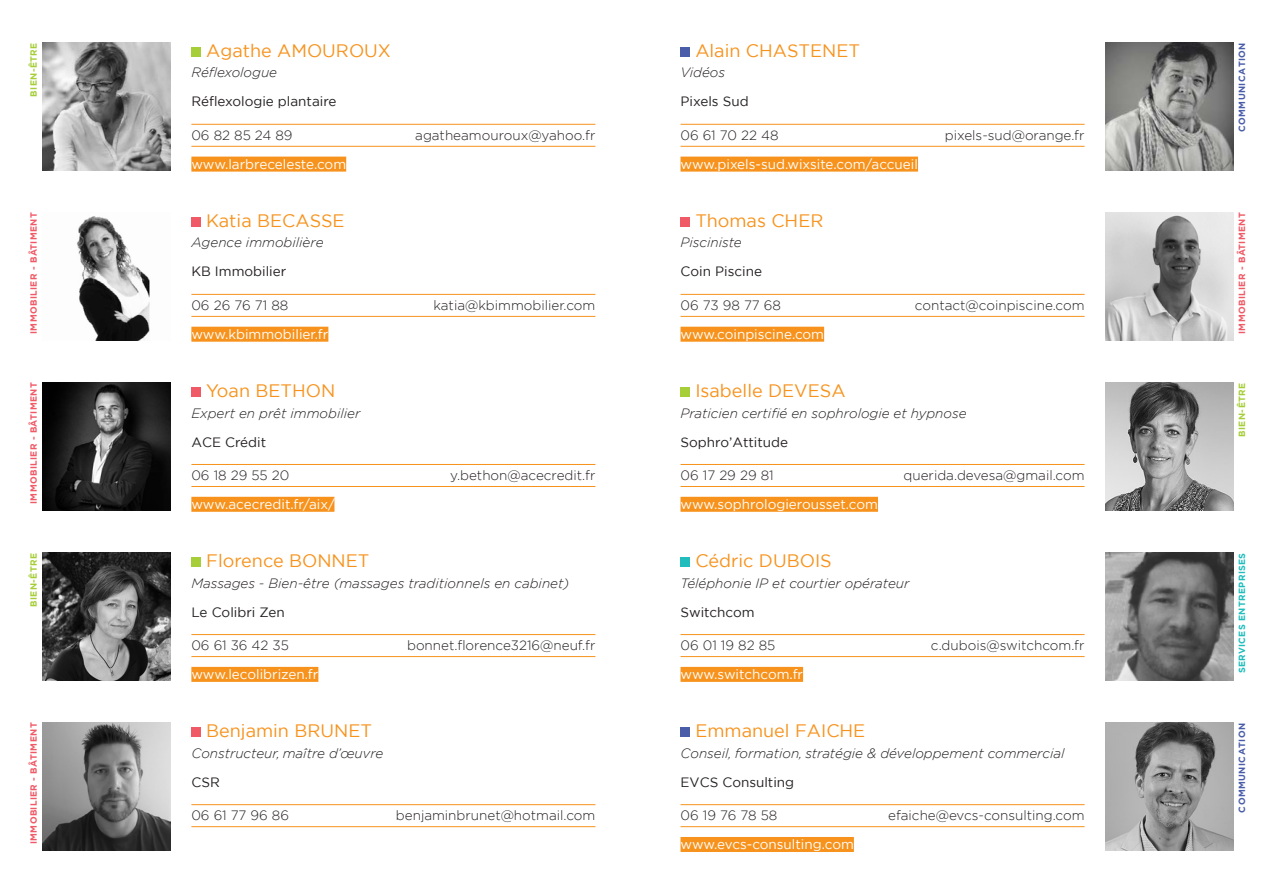
<style>
.page{position:relative;width:1276px;height:893px;background:#fff}
.page>*{position:absolute;margin:0;border:0;box-sizing:border-box;transform-origin:0 0}
.NOM_PRENOM2{font:18px "Gotham";color:#f7931d}
.coordonnées_tel_2{font:300 13.5px "Gotham";color:#231f20}
.METIER2{font:italic 300 13.5px "Gotham";color:#231f20}
.site_2{font:13.5px "Gotham";color:#fff}
.NOM_SOCIETE_2{font:13.5px "Gotham";color:#231f20}
.NOM_de_SOCIETE{font:700 9px "Gotham";letter-spacing:.04em;color:#f05a67}
.NOM_de_SOCIETE-2{font:700 9px "Gotham";letter-spacing:.05em;color:#a6ce39}
.NOM_de_SOCIETE-3{font:700 9px "Gotham";letter-spacing:.05em;color:#4a5da9}
.NOM_de_SOCIETE-4{font:700 9px "Gotham";letter-spacing:.04em;color:#21bdbd}
</style>
<div class="page">
<hr style="left:191px;top:124px;width:404px;height:1px;background:#f7931d">
<hr style="left:191px;top:146px;width:404px;height:1px;background:#f7931d">
<div style="left:191px;top:157px;width:155px;height:15px;background:#f7931d"></div>
<div style="left:191px;top:47px;width:10px;height:10px;background:#a6ce39"></div>
<hr style="left:680px;top:124px;width:404px;height:1px;background:#f7931d">
<hr style="left:680px;top:146px;width:404px;height:1px;background:#f7931d">
<div style="left:680px;top:157px;width:238px;height:15px;background:#f7931d"></div>
<div style="left:680px;top:47px;width:10px;height:10px;background:#4a5da9"></div>
<img style="left:43px;top:43px;width:127px;height:127px">
<img style="left:1106px;top:43px;width:127px;height:127px">
<img style="left:1106px;top:213px;width:127px;height:127px">
<img style="left:1106px;top:383px;width:127px;height:127px">
<img style="left:1106px;top:553px;width:127px;height:127px">
<img style="left:1106px;top:723px;width:127px;height:127px">
<img style="left:76px;top:216px;width:74px;height:124px">
<img style="left:43px;top:383px;width:127px;height:127px">
<img style="left:43px;top:553px;width:127px;height:127px">
<img style="left:43px;top:723px;width:127px;height:127px">
<hr style="left:191px;top:294px;width:404px;height:1px;background:#f7931d">
<hr style="left:191px;top:316px;width:404px;height:1px;background:#f7931d">
<div style="left:191px;top:327px;width:137px;height:15px;background:#f7931d"></div>
<div style="left:191px;top:217px;width:10px;height:10px;background:#f05a67"></div>
<hr style="left:191px;top:464px;width:404px;height:1px;background:#f7931d">
<hr style="left:191px;top:486px;width:404px;height:1px;background:#f7931d">
<div style="left:191px;top:497px;width:143px;height:15px;background:#f7931d"></div>
<div style="left:191px;top:387px;width:10px;height:10px;background:#f05a67"></div>
<hr style="left:191px;top:634px;width:404px;height:1px;background:#f7931d">
<hr style="left:191px;top:656px;width:404px;height:1px;background:#f7931d">
<div style="left:191px;top:667px;width:127px;height:15px;background:#f7931d"></div>
<div style="left:191px;top:557px;width:10px;height:10px;background:#a6ce39"></div>
<hr style="left:191px;top:804px;width:404px;height:1px;background:#f7931d">
<hr style="left:191px;top:826px;width:404px;height:1px;background:#f7931d">
<div style="left:191px;top:727px;width:10px;height:10px;background:#f05a67"></div>
<hr style="left:680px;top:294px;width:404px;height:1px;background:#f7931d">
<hr style="left:680px;top:316px;width:404px;height:1px;background:#f7931d">
<div style="left:680px;top:327px;width:144px;height:15px;background:#f7931d"></div>
<div style="left:680px;top:217px;width:10px;height:10px;background:#f05a67"></div>
<hr style="left:680px;top:464px;width:404px;height:1px;background:#f7931d">
<hr style="left:680px;top:486px;width:404px;height:1px;background:#f7931d">
<div style="left:680px;top:497px;width:198px;height:15px;background:#f7931d"></div>
<div style="left:680px;top:387px;width:10px;height:10px;background:#a6ce39"></div>
<hr style="left:680px;top:634px;width:404px;height:1px;background:#f7931d">
<hr style="left:680px;top:656px;width:404px;height:1px;background:#f7931d">
<div style="left:680px;top:667px;width:123px;height:15px;background:#f7931d"></div>
<div style="left:680px;top:557px;width:10px;height:10px;background:#21bdbd"></div>
<hr style="left:680px;top:804px;width:404px;height:1px;background:#f7931d">
<hr style="left:680px;top:826px;width:404px;height:1px;background:#f7931d">
<div style="left:680px;top:837px;width:174px;height:15px;background:#f7931d"></div>
<div style="left:680px;top:727px;width:10px;height:10px;background:#4a5da9"></div>
<p class="NOM_de_SOCIETE-2" style="left:28px;top:97px;width:56px;rotate:-90deg">BIEN-ÊTRE</p>
<p class="NOM_de_SOCIETE-3" style="left:1235px;top:132px;width:91px;rotate:-90deg">COMMUNICATION</p>
<p class="NOM_PRENOM2" style="left:206px;top:39px;width:186px">Agathe AMOUROUX</p>
<p class="METIER2" style="left:191px;top:64px;width:87px">Réflexologue</p>
<p class="NOM_SOCIETE_2" style="left:191px;top:93px;width:147px">Réflexologie plantaire</p>
<p class="coordonnées_tel_2" style="left:191px;top:126px;width:103px">06 82 85 24 89</p>
<p class="coordonnées_tel_2" style="left:415px;top:126px;width:182px">agatheamouroux@yahoo.fr</p>
<p class="site_2" style="left:191px;top:155px;width:156px">www.larbreceleste.com</p>
<p class="NOM_PRENOM2" style="left:695px;top:39px;width:166px">Alain CHASTENET</p>
<p class="METIER2" style="left:680px;top:64px;width:46px">Vidéos</p>
<p class="NOM_SOCIETE_2" style="left:680px;top:93px;width:70px">Pixels Sud</p>
<p class="coordonnées_tel_2" style="left:680px;top:126px;width:100px">06 61 70 22 48</p>
<p class="coordonnées_tel_2" style="left:945px;top:126px;width:141px">pixels-sud@orange.fr</p>
<p class="site_2" style="left:680px;top:155px;width:239px">www.pixels-sud.wixsite.com/accueil</p>
<p class="NOM_de_SOCIETE" style="left:28px;top:334px;width:123px;rotate:-90deg">IMMOBILIER - BÂTIMENT</p>
<p class="NOM_de_SOCIETE" style="left:28px;top:504px;width:123px;rotate:-90deg">IMMOBILIER - BÂTIMENT</p>
<p class="NOM_de_SOCIETE-2" style="left:28px;top:607px;width:56px;rotate:-90deg">BIEN-ÊTRE</p>
<p class="NOM_de_SOCIETE" style="left:28px;top:844px;width:123px;rotate:-90deg">IMMOBILIER - BÂTIMENT</p>
<p class="NOM_PRENOM2" style="left:206px;top:209px;width:140px">Katia BECASSE</p>
<p class="METIER2" style="left:191px;top:234px;width:134px">Agence immobilière</p>
<p class="NOM_SOCIETE_2" style="left:191px;top:263px;width:96px">KB Immobilier</p>
<p class="coordonnées_tel_2" style="left:191px;top:296px;width:98px">06 26 76 71 88</p>
<p class="coordonnées_tel_2" style="left:433px;top:296px;width:163px">katia@kbimmobilier.com</p>
<p class="site_2" style="left:191px;top:325px;width:138px">www.kbimmobilier.fr</p>
<p class="NOM_PRENOM2" style="left:206px;top:379px;width:131px">Yoan BETHON</p>
<p class="METIER2" style="left:191px;top:404px;width:170px">Expert en prêt immobilier</p>
<p class="NOM_SOCIETE_2" style="left:191px;top:433px;width:76px">ACE Crédit</p>
<p class="coordonnées_tel_2" style="left:191px;top:466px;width:99px">06 18 29 55 20</p>
<p class="coordonnées_tel_2" style="left:450px;top:466px;width:147px">y.bethon@acecredit.fr</p>
<p class="site_2" style="left:191px;top:495px;width:145px">www.acecredit.fr/aix/</p>
<p class="NOM_PRENOM2" style="left:206px;top:549px;width:165px">Florence BONNET</p>
<p class="METIER2" style="left:191px;top:574px;width:379px">Massages - Bien-être (massages traditionnels en cabinet)</p>
<p class="NOM_SOCIETE_2" style="left:191px;top:603px;width:95px">Le Colibri Zen</p>
<p class="coordonnées_tel_2" style="left:191px;top:636px;width:99px">06 61 36 42 35</p>
<p class="coordonnées_tel_2" style="left:407px;top:636px;width:190px">bonnet.florence3216@neuf.fr</p>
<p class="site_2" style="left:191px;top:665px;width:128px">www.lecolibrizen.fr</p>
<p class="NOM_PRENOM2" style="left:206px;top:719px;width:167px">Benjamin BRUNET</p>
<p class="METIER2" style="left:191px;top:744px;width:194px">Constructeur, maître d’œuvre</p>
<p class="NOM_SOCIETE_2" style="left:191px;top:773px;width:30px">CSR</p>
<p class="coordonnées_tel_2" style="left:191px;top:807px;width:99px">06 61 77 96 86</p>
<p class="coordonnées_tel_2" style="left:396px;top:807px;width:201px">benjaminbrunet@hotmail.com</p>
<p class="NOM_PRENOM2" style="left:695px;top:209px;width:130px">Thomas CHER</p>
<p class="METIER2" style="left:680px;top:234px;width:63px">Pisciniste</p>
<p class="NOM_SOCIETE_2" style="left:680px;top:263px;width:83px">Coin Piscine</p>
<p class="coordonnées_tel_2" style="left:680px;top:296px;width:102px">06 73 98 77 68</p>
<p class="coordonnées_tel_2" style="left:915px;top:296px;width:171px">contact@coinpiscine.com</p>
<p class="site_2" style="left:680px;top:325px;width:145px">www.coinpiscine.com</p>
<p class="NOM_PRENOM2" style="left:695px;top:379px;width:152px">Isabelle DEVESA</p>
<p class="METIER2" style="left:680px;top:404px;width:287px">Praticien certifié en sophrologie et hypnose</p>
<p class="NOM_SOCIETE_2" style="left:680px;top:433px;width:109px">Sophro’Attitude</p>
<p class="coordonnées_tel_2" style="left:680px;top:466px;width:95px">06 17 29 29 81</p>
<p class="coordonnées_tel_2" style="left:903px;top:466px;width:182px">querida.devesa@gmail.com</p>
<p class="site_2" style="left:680px;top:495px;width:199px">www.sophrologierousset.com</p>
<p class="NOM_PRENOM2" style="left:695px;top:549px;width:138px">Cédric DUBOIS</p>
<p class="METIER2" style="left:680px;top:574px;width:230px">Téléphonie IP et courtier opérateur</p>
<p class="NOM_SOCIETE_2" style="left:680px;top:603px;width:76px">Switchcom</p>
<p class="coordonnées_tel_2" style="left:680px;top:636px;width:96px">06 01 19 82 85</p>
<p class="coordonnées_tel_2" style="left:931px;top:636px;width:155px">c.dubois@switchcom.fr</p>
<p class="site_2" style="left:680px;top:665px;width:124px">www.switchcom.fr</p>
<p class="NOM_PRENOM2" style="left:695px;top:719px;width:171px">Emmanuel FAICHE</p>
<p class="METIER2" style="left:680px;top:744px;width:385px">Conseil, formation, stratégie &amp; développement commercial</p>
<p class="NOM_SOCIETE_2" style="left:680px;top:773px;width:115px">EVCS Consulting</p>
<p class="coordonnées_tel_2" style="left:680px;top:807px;width:98px">06 19 76 78 58</p>
<p class="coordonnées_tel_2" style="left:888px;top:807px;width:198px">efaiche@evcs-consulting.com</p>
<p class="site_2" style="left:680px;top:835px;width:175px">www.evcs-consulting.com</p>
<p class="NOM_de_SOCIETE" style="left:1235px;top:334px;width:123px;rotate:-90deg">IMMOBILIER - BÂTIMENT</p>
<p class="NOM_de_SOCIETE-2" style="left:1235px;top:437px;width:56px;rotate:-90deg">BIEN-ÊTRE</p>
<p class="NOM_de_SOCIETE-4" style="left:1235px;top:673px;width:122px;rotate:-90deg">SERVICES ENTREPRISES</p>
<p class="NOM_de_SOCIETE-3" style="left:1235px;top:812px;width:91px;rotate:-90deg">COMMUNICATION</p>
</div>
